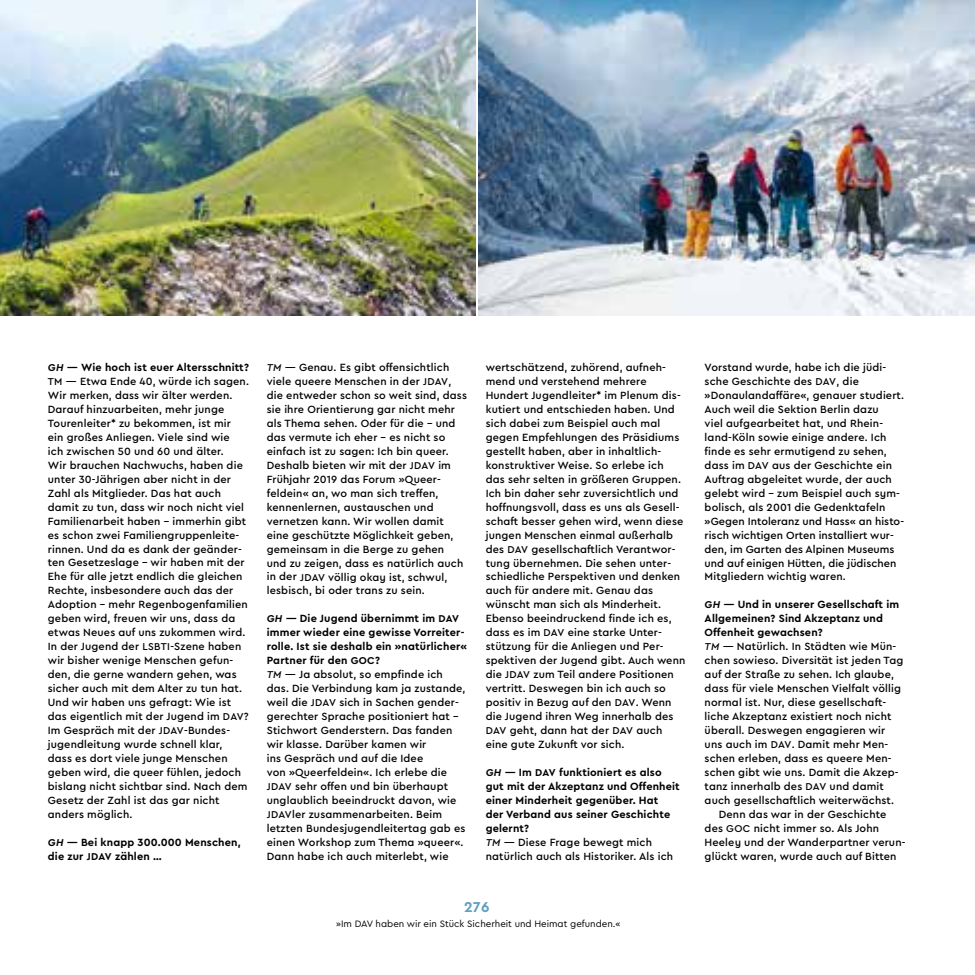
<style>
.page{position:relative;width:975px;height:975px;background:#fff}
.page>*{position:absolute;margin:0;border:0;box-sizing:border-box;transform-origin:0 0}
.t1{font:700 15px "Cera PRO";color:#60a0c2}
.t2{font:500 11px/14px "Cera PRO";letter-spacing:.015em;color:#000}
.t3{font:700 11px/14px "Cera PRO";letter-spacing:.015em;color:#000}
.t4{font:9.75px "Cera PRO";color:#000}
.s1{font-weight:700;font-style:italic;font-size:10.38px}
.s2{font-weight:700;font-style:italic}
.s3{font-weight:700}
.s4{font-size:10.38px}
.s5{font-style:italic;font-size:10.38px}
.s6{font-style:italic}
.s7{font-weight:700;font-size:10.38px}
.s8{font-weight:500;font-style:italic;font-size:10.38px}
.s9{font-weight:500;font-style:italic}
.s10{font-weight:500}
</style>
<div class="page">
<img style="left:0;top:0;width:475px;height:315px">
<img style="left:478px;top:0;width:496px;height:315px">
<p class="t2" style="left:48px;top:360px;width:202px"><span class="s1">GH</span> <span class="s2">—</span> <span class="s3">Wie hoch ist euer Altersschnitt?<br></span><span class="s4">TM</span> — Etwa Ende 40, würde ich sagen.<br>Wir merken, dass wir älter werden.<br>Darauf hinzuarbeiten, mehr junge Tourenleiter* zu bekommen, ist mir ein großes Anliegen. Viele sind wie<br>ich zwischen 50 und 60 und älter.<br>Wir brauchen Nachwuchs, haben die unter 30-Jährigen aber nicht in der Zahl als Mitglieder. Das hat auch damit zu tun, dass wir noch nicht viel Familienarbeit haben – immerhin gibt es schon zwei Familiengruppenleite&shy;rinnen. Und da es dank der geänder&shy;ten Gesetzeslage – wir haben mit der Ehe für alle jetzt endlich die gleichen Rechte, insbesondere auch das der Adoption – mehr Regenbogenfamilien geben wird, freuen wir uns, dass da etwas Neues auf uns zukommen wird.<br>In der Jugend der <span class="s4">LSBTI</span>-Szene haben wir bisher wenige Menschen gefun&shy;den, die gerne wandern gehen, was sicher auch mit dem Alter zu tun hat.<br>Und wir haben uns gefragt: Wie ist das eigentlich mit der Jugend im <span class="s4">DAV</span>?<br>Im Gespräch mit der <span class="s4">JDAV</span>-Bundes&shy;jugendleitung wurde schnell klar, dass es dort viele junge Menschen geben wird, die queer fühlen, jedoch bislang nicht sichtbar sind. Nach dem Gesetz der Zahl ist das gar nicht anders möglich.</p>
<p class="t3" style="left:48px;top:834px;width:194px"><span class="s5">GH</span> <span class="s6">—</span> Bei knapp 300.000 Menschen, die zur <span class="s4">JDAV</span> zählen …</p>
<p class="t2" style="left:267px;top:360px;width:202px"><span class="s5">TM</span> <span class="s6">—</span> Genau. Es gibt offensichtlich viele queere Menschen in der <span class="s4">JDAV</span>, die entweder schon so weit sind, dass sie ihre Orientierung gar nicht mehr als Thema sehen. Oder für die – und das vermute ich eher – es nicht so einfach ist zu sagen: Ich bin queer.<br>Deshalb bieten wir mit der <span class="s4">JDAV</span> im Frühjahr 2019 das Forum »Queer&shy;feldein« an, wo man sich treffen, kennenlernen, austauschen und vernetzen kann. Wir wollen damit eine geschützte Möglichkeit geben, gemeinsam in die Berge zu gehen<br>und zu zeigen, dass es natürlich auch in der <span class="s4">JDAV</span> völlig okay ist, schwul, lesbisch, bi oder trans zu sein.</p>
<p class="t2" style="left:267px;top:611px;width:202px"><span class="s1">GH</span> <span class="s2">—</span> <span class="s3">Die Jugend übernimmt im</span> <span class="s7">DAV </span><span class="s3">immer wieder eine gewisse Vorreiter&shy;rolle. Ist sie deshalb ein »natürlicher« Partner für den</span> <span class="s7">GOC</span><span class="s3">?<br></span><span class="s5">TM</span> <span class="s6">—</span> Ja absolut, so empfinde ich das. Die Verbindung kam ja zustande, weil die <span class="s4">JDAV</span> sich in Sachen gender&shy;gerechter Sprache positioniert hat – Stichwort Genderstern. Das fanden wir klasse. Darüber kamen wir<br>ins Gespräch und auf die Idee<br>von »Queerfeldein«. Ich erlebe die <span class="s4">JDAV</span> sehr offen und bin überhaupt unglaublich beeindruckt davon, wie <span class="s4">JDAV</span>ler zusammenarbeiten. Beim letzten Bundesjugendleitertag gab es einen Workshop zum Thema »queer«.<br>Dann habe ich auch miterlebt, wie</p>
<p class="t2" style="left:485px;top:360px;width:201px">wertschätzend, zuhörend, aufneh&shy;mend und verstehend mehrere Hundert Jugendleiter* im Plenum dis&shy;kutiert und entschieden haben. Und sich dabei zum Beispiel auch mal gegen Empfehlungen des Präsidiums gestellt haben, aber in inhaltlich-- konstruktiver Weise. So erlebe ich das sehr selten in größeren Gruppen.<br>Ich bin daher sehr zuversichtlich und hoffnungsvoll, dass es uns als Gesell&shy;schaft besser gehen wird, wenn diese jungen Menschen einmal außerhalb des <span class="s4">DAV</span> gesellschaftlich Verantwor&shy;tung übernehmen. Die sehen unter&shy;schiedliche Perspektiven und denken auch für andere mit. Genau das wünscht man sich als Minderheit.<br>Ebenso beeindruckend finde ich es, dass es im <span class="s4">DAV</span> eine starke Unter&shy;stützung für die Anliegen und Per&shy;spektiven der Jugend gibt. Auch wenn die <span class="s4">JDAV</span> zum Teil andere Positionen vertritt. Deswegen bin ich auch so positiv in Bezug auf den <span class="s4">DAV</span>. Wenn die Jugend ihren Weg innerhalb des <span class="s4">DAV</span> geht, dann hat der <span class="s4">DAV</span> auch eine gute Zukunft vor sich.</p>
<p class="t3" style="left:485px;top:764px;width:196px"><span class="s5">GH</span> <span class="s6">—</span> Im <span class="s4">DAV</span> funktioniert es also gut mit der Akzeptanz und Offenheit einer Minderheit gegenüber. Hat<br>der Verband aus seiner Geschichte gelernt?<br><span class="s8">TM</span> <span class="s9">—</span> <span class="s10">Diese Frage bewegt mich natürlich auch als Historiker. Als ich</span></p>
<h1 class="t1" style="left:464px;top:896px;width:27px">276</h1>
<p class="t4" style="left:336px;top:917px;width:285px">»Im DAV haben wir ein Stück Sicherheit und Heimat gefunden.«</p>
<p class="t2" style="left:704px;top:360px;width:201px">Vorstand wurde, habe ich die jüdi&shy;sche Geschichte des <span class="s4">DAV</span>, die »Donaulandaffäre«, genauer studiert.<br>Auch weil die Sektion Berlin dazu<br>viel aufgearbeitet hat, und Rhein&shy;land-Köln sowie einige andere. Ich finde es sehr ermutigend zu sehen, dass im <span class="s4">DAV</span> aus der Geschichte ein Auftrag abgeleitet wurde, der auch gelebt wird – zum Beispiel auch sym&shy;bolisch, als 2001 die Gedenktafeln »Gegen Intoleranz und Hass« an histo&shy;risch wichtigen Orten installiert wur&shy;den, im Garten des Alpinen Museums und auf einigen Hütten, die jüdischen Mitgliedern wichtig waren.</p>
<p class="t3" style="left:704px;top:597px;width:196px"><span class="s5">GH</span> <span class="s6">—</span> Und in unserer Gesellschaft im</p>
<p class="t3" style="left:704px;top:611px;width:180px">Allgemeinen? Sind Akzeptanz und</p>
<p class="t3" style="left:704px;top:625px;width:120px">Offenheit gewachsen?</p>
<p class="t2" style="left:704px;top:639px;width:193px"><span class="s5">TM</span> <span class="s6">—</span> Natürlich. In Städten wie Mün-</p>
<p class="t2" style="left:704px;top:653px;width:200px">chen sowieso. Diversität ist jeden Tag</p>
<p class="t2" style="left:704px;top:667px;width:191px">auf der Straße zu sehen. Ich glaube,</p>
<p class="t2" style="left:704px;top:681px;width:198px">dass für viele Menschen Vielfalt völlig</p>
<p class="t2" style="left:704px;top:695px;width:183px">normal ist. Nur, diese gesellschaft-</p>
<p class="t2" style="left:704px;top:708px;width:188px">liche Akzeptanz existiert noch nicht</p>
<p class="t2" style="left:704px;top:722px;width:182px">überall. Deswegen engagieren wir</p>
<p class="t2" style="left:704px;top:736px;width:185px">uns auch im <span class="s4">DAV</span>. Damit mehr Men-</p>
<p class="t2" style="left:704px;top:750px;width:188px">schen erleben, dass es queere Men-</p>
<p class="t2" style="left:704px;top:764px;width:195px">schen gibt wie uns. Damit die Akzep-</p>
<p class="t2" style="left:704px;top:778px;width:181px">tanz innerhalb des <span class="s4">DAV</span> und damit</p>
<p class="t2" style="left:704px;top:792px;width:191px">auch gesellschaftlich weiterwächst.</p>
<p class="t2" style="left:718px;top:806px;width:169px">Denn das war in der Geschichte</p>
<p class="t2" style="left:704px;top:820px;width:176px">des <span class="s4">GOC</span> nicht immer so. Als John</p>
<p class="t2" style="left:704px;top:834px;width:202px">Heeley und der Wanderpartner verun-</p>
<p class="t2" style="left:704px;top:848px;width:193px">glückt waren, wurde auch auf Bitten</p>
</div>
